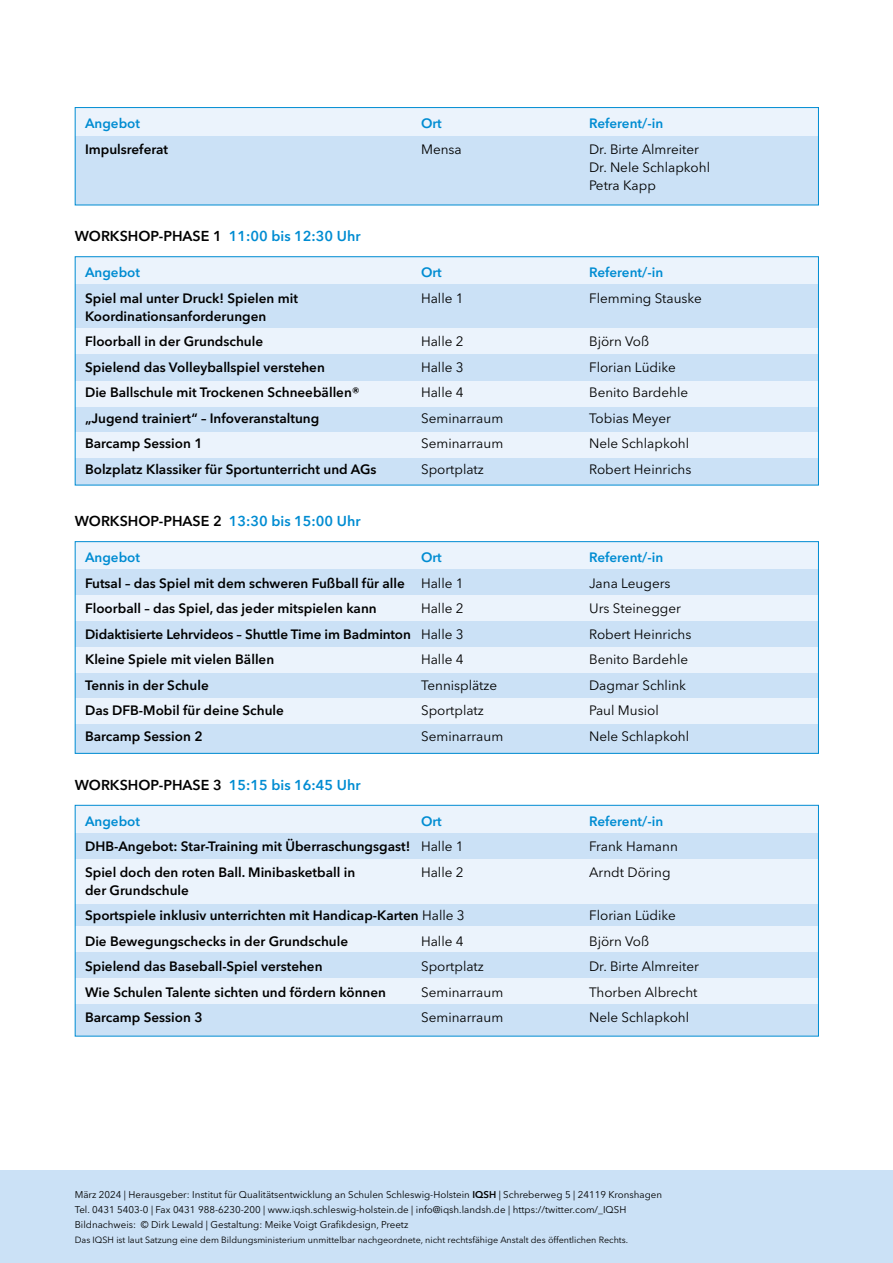
<style>
.page{position:relative;width:893px;height:1263px;background:#fff}
.page>*{position:absolute;margin:0;border:0;box-sizing:border-box;transform-origin:0 0}
.t1{font:600 14.25px "Avenir Next LT Pro";color:#008cd2}
.t2{font:600 13.5px "Avenir Next LT Pro";color:#000}
.t3{font:13.5px "Avenir Next LT Pro";color:#000}
.t4{font:600 13.5px "Avenir Next LT Pro";color:#008cd2}
.t5{font:9.75px/15px "Avenir Next LT Pro";color:#000}
.t6{font:9px "Avenir Next LT Pro";color:#000}
.s1{color:#000}
.s2{font-weight:400}
.s3{font-weight:600}
</style>
<div class="page">
<div style="left:0;top:1171px;width:893px;height:92px;background:#cbe1f6"></div>
<div style="left:75px;top:108px;width:743px;height:97px;background:#cbe1f6"></div>
<div style="left:75px;top:108px;width:743px;height:28px;background:#ebf3fc"></div>
<div style="left:75px;top:107px;width:744px;height:98px;border:1px solid #008cd2"></div>
<div style="left:75px;top:257px;width:743px;height:228px;background:#cbe1f6"></div>
<div style="left:75px;top:432px;width:743px;height:25px;background:#ebf3fc"></div>
<div style="left:75px;top:257px;width:743px;height:27px;background:#ebf3fc"></div>
<div style="left:75px;top:328px;width:743px;height:26px;background:#ebf3fc"></div>
<div style="left:75px;top:381px;width:743px;height:25px;background:#ebf3fc"></div>
<div style="left:75px;top:542px;width:743px;height:211px;background:#cbe1f6"></div>
<div style="left:75px;top:698px;width:743px;height:26px;background:#ebf3fc"></div>
<div style="left:75px;top:542px;width:743px;height:27px;background:#ebf3fc"></div>
<div style="left:75px;top:596px;width:743px;height:25px;background:#ebf3fc"></div>
<div style="left:75px;top:648px;width:743px;height:25px;background:#ebf3fc"></div>
<div style="left:75px;top:541px;width:744px;height:212px;border:1px solid #008cd2"></div>
<div style="left:75px;top:805px;width:743px;height:231px;background:#cbe1f6"></div>
<div style="left:75px;top:978px;width:743px;height:25px;background:#ebf3fc"></div>
<div style="left:75px;top:805px;width:743px;height:28px;background:#ebf3fc"></div>
<div style="left:75px;top:859px;width:743px;height:44px;background:#ebf3fc"></div>
<div style="left:75px;top:926px;width:743px;height:26px;background:#ebf3fc"></div>
<div style="left:75px;top:805px;width:744px;height:231px;border:1px solid #008cd2"></div>
<p class="t4" style="left:85px;top:115px;width:57px">Angebot</p>
<p class="t4" style="left:421px;top:115px;width:22px">Ort</p>
<p class="t4" style="left:589px;top:115px;width:76px">Referent/-in</p>
<p class="t2" style="left:85px;top:141px;width:84px">Impulsreferat</p>
<p class="t3" style="left:421px;top:141px;width:42px">Mensa</p>
<p class="t3" style="left:589px;top:141px;width:112px">Dr. Birte Almreiter</p>
<p class="t3" style="left:589px;top:159px;width:123px">Dr. Nele Schlapkohl</p>
<p class="t3" style="left:589px;top:177px;width:68px">Petra Kapp</p>
<p class="t1" style="left:75px;top:228px;width:287px"><span class="s1">WORKSHOP-PHASE 1</span> 11:00 bis 12:30 Uhr</p>
<p class="t4" style="left:85px;top:264px;width:57px">Angebot</p>
<p class="t4" style="left:421px;top:264px;width:22px">Ort</p>
<p class="t4" style="left:589px;top:264px;width:76px">Referent/-in</p>
<p class="t2" style="left:85px;top:290px;width:214px">Spiel mal unter Druck! Spielen mit</p>
<p class="t3" style="left:421px;top:290px;width:44px">Halle 1</p>
<p class="t3" style="left:589px;top:290px;width:114px">Flemming Stauske</p>
<p class="t2" style="left:85px;top:308px;width:183px">Koordinationsanforderungen</p>
<p class="t2" style="left:85px;top:333px;width:180px">Floorball in der Grundschule</p>
<p class="t3" style="left:421px;top:333px;width:44px">Halle 2</p>
<p class="t3" style="left:589px;top:333px;width:62px">Björn Voß</p>
<p class="t2" style="left:85px;top:359px;width:241px">Spielend das Volleyballspiel verstehen</p>
<p class="t3" style="left:421px;top:359px;width:44px">Halle 3</p>
<p class="t3" style="left:589px;top:359px;width:88px">Florian Lüdike</p>
<p class="t2" style="left:85px;top:384px;width:276px">Die Ballschule mit Trockenen Schneebällen®</p>
<p class="t3" style="left:421px;top:384px;width:44px">Halle 4</p>
<p class="t3" style="left:589px;top:384px;width:101px">Benito Bardehle</p>
<p class="t2" style="left:85px;top:410px;width:236px">„Jugend trainiert“ – Infoveranstaltung</p>
<p class="t3" style="left:421px;top:410px;width:84px">Seminarraum</p>
<p class="t3" style="left:589px;top:410px;width:84px">Tobias Meyer</p>
<p class="t2" style="left:85px;top:435px;width:119px">Barcamp Session 1</p>
<p class="t3" style="left:421px;top:435px;width:84px">Seminarraum</p>
<p class="t3" style="left:589px;top:435px;width:102px">Nele Schlapkohl</p>
<p class="t2" style="left:85px;top:461px;width:293px">Bolzplatz Klassiker für Sportunterricht und AGs</p>
<p class="t3" style="left:421px;top:461px;width:64px">Sportplatz</p>
<p class="t3" style="left:589px;top:461px;width:104px">Robert Heinrichs</p>
<p class="t1" style="left:75px;top:512px;width:287px"><span class="s1">WORKSHOP-PHASE 2</span> 13:30 bis 15:00 Uhr</p>
<p class="t4" style="left:85px;top:549px;width:57px">Angebot</p>
<p class="t4" style="left:421px;top:549px;width:22px">Ort</p>
<p class="t4" style="left:589px;top:549px;width:76px">Referent/-in</p>
<p class="t2" style="left:85px;top:575px;width:380px">Futsal – das Spiel mit dem schweren Fußball für alle <span class="s2">Halle 1</span></p>
<p class="t3" style="left:589px;top:575px;width:83px">Jana Leugers</p>
<p class="t2" style="left:85px;top:600px;width:293px">Floorball – das Spiel, das jeder mitspielen kann</p>
<p class="t3" style="left:421px;top:600px;width:44px">Halle 2</p>
<p class="t3" style="left:589px;top:600px;width:93px">Urs Steinegger</p>
<p class="t2" style="left:85px;top:626px;width:380px">Didaktisierte Lehrvideos – Shuttle Time im Badminton <span class="s2">Halle 3</span></p>
<p class="t3" style="left:589px;top:626px;width:104px">Robert Heinrichs</p>
<p class="t2" style="left:85px;top:651px;width:191px">Kleine Spiele mit vielen Bällen</p>
<p class="t3" style="left:421px;top:651px;width:44px">Halle 4</p>
<p class="t3" style="left:589px;top:651px;width:101px">Benito Bardehle</p>
<p class="t2" style="left:85px;top:677px;width:125px">Tennis in der Schule</p>
<p class="t3" style="left:421px;top:677px;width:78px">Tennisplätze</p>
<p class="t3" style="left:589px;top:677px;width:99px">Dagmar Schlink</p>
<p class="t2" style="left:85px;top:702px;width:200px">Das DFB-Mobil für deine Schule</p>
<p class="t3" style="left:421px;top:702px;width:64px">Sportplatz</p>
<p class="t3" style="left:589px;top:702px;width:71px">Paul Musiol</p>
<p class="t2" style="left:85px;top:728px;width:119px">Barcamp Session 2</p>
<p class="t3" style="left:421px;top:728px;width:84px">Seminarraum</p>
<p class="t3" style="left:589px;top:728px;width:102px">Nele Schlapkohl</p>
<p class="t1" style="left:75px;top:776px;width:287px"><span class="s1">WORKSHOP-PHASE 3</span> 15:15 bis 16:45 Uhr</p>
<p class="t4" style="left:85px;top:813px;width:57px">Angebot</p>
<p class="t4" style="left:421px;top:813px;width:22px">Ort</p>
<p class="t4" style="left:589px;top:813px;width:76px">Referent/-in</p>
<p class="t2" style="left:85px;top:838px;width:380px">DHB-Angebot: Star-Training mit Überraschungsgast! <span class="s2">Halle 1</span></p>
<p class="t3" style="left:589px;top:838px;width:90px">Frank Hamann</p>
<p class="t2" style="left:85px;top:864px;width:272px">Spiel doch den roten Ball. Minibasketball in</p>
<p class="t3" style="left:421px;top:864px;width:44px">Halle 2</p>
<p class="t3" style="left:589px;top:864px;width:83px">Arndt Döring</p>
<p class="t2" style="left:85px;top:882px;width:105px">der Grundschule</p>
<p class="t2" style="left:85px;top:907px;width:381px">Sportspiele inklusiv unterrichten mit Handicap-Karten <span class="s2">Halle 3</span></p>
<p class="t3" style="left:589px;top:907px;width:88px">Florian Lüdike</p>
<p class="t2" style="left:85px;top:933px;width:265px">Die Bewegungschecks in der Grundschule</p>
<p class="t3" style="left:421px;top:933px;width:44px">Halle 4</p>
<p class="t3" style="left:589px;top:933px;width:62px">Björn Voß</p>
<p class="t2" style="left:85px;top:958px;width:239px">Spielend das Baseball-Spiel verstehen</p>
<p class="t3" style="left:421px;top:958px;width:64px">Sportplatz</p>
<p class="t3" style="left:589px;top:958px;width:112px">Dr. Birte Almreiter</p>
<p class="t2" style="left:85px;top:984px;width:303px">Wie Schulen Talente sichten und fördern können</p>
<p class="t3" style="left:421px;top:984px;width:84px">Seminarraum</p>
<p class="t3" style="left:589px;top:984px;width:110px">Thorben Albrecht</p>
<p class="t2" style="left:85px;top:1009px;width:119px">Barcamp Session 3</p>
<p class="t3" style="left:421px;top:1009px;width:84px">Seminarraum</p>
<p class="t3" style="left:589px;top:1009px;width:102px">Nele Schlapkohl</p>
<p class="t5" style="left:75px;top:1187px;width:589px">März 2024 | Herausgeber: Institut für Qualitätsentwicklung an Schulen Schleswig-Holstein <span class="s3">IQSH</span> | Schreberweg 5 | 24119 Kronshagen</p>
<p class="t5" style="left:75px;top:1202px;width:553px">Tel. 0431 5403-0 | Fax 0431 988-6230-200 | www.iqsh.schleswig-holstein.de | info@iqsh.landsh.de | https://twitter.com/_IQSH<br>Bildnachweis: © Dirk Lewald | Gestaltung: Meike Voigt Grafikdesign, Preetz</p>
<p class="t6" style="left:75px;top:1234px;width:555px">Das IQSH ist laut Satzung eine dem Bildungsministerium unmittelbar nachgeordnete, nicht rechtsfähige Anstalt des öffentlichen Rechts.</p>
</div>
